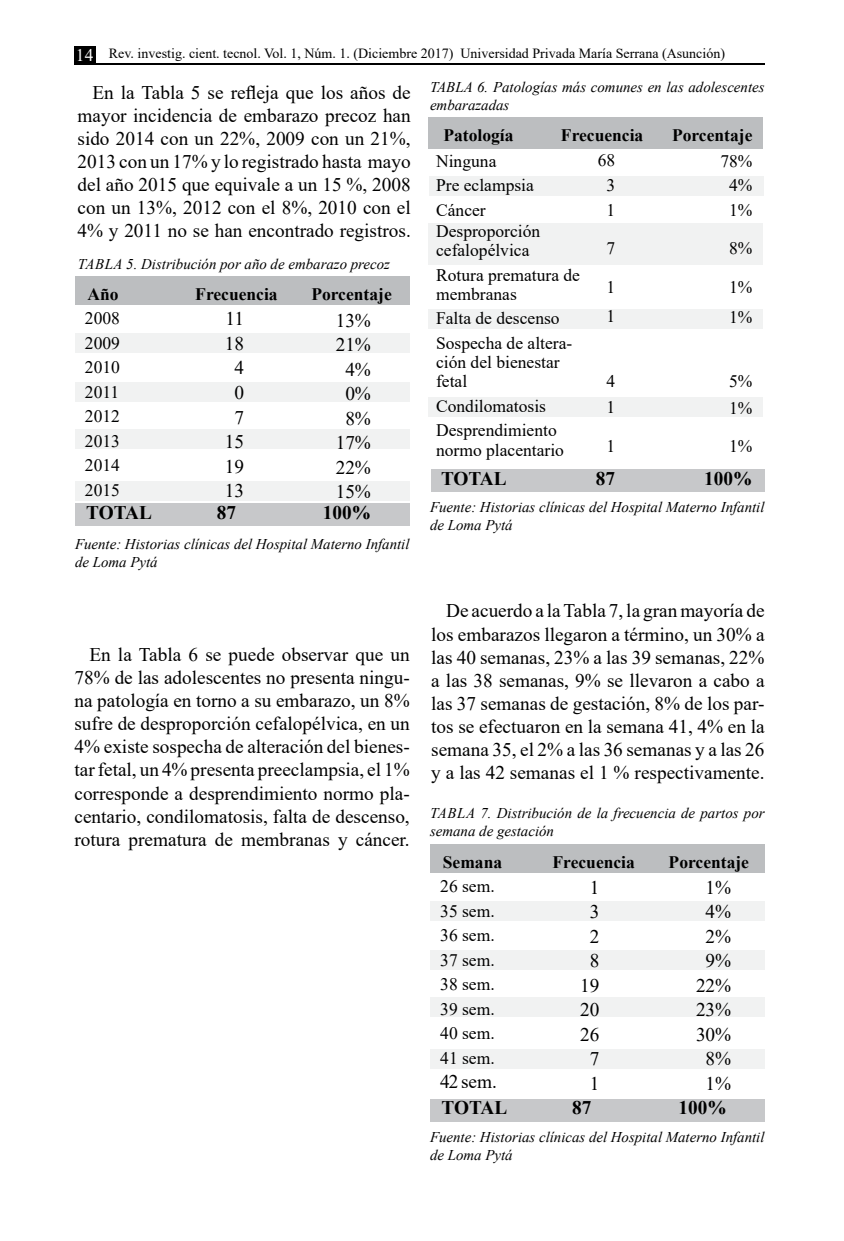
<style>
.page{position:relative;width:844px;height:1241px;background:#fff}
.page>*{position:absolute;margin:0;border:0;box-sizing:border-box;transform-origin:0 0}
.t1{font:19.25px/24.5px "Times New Roman";color:#000;text-align:center}
.t2{font:700 19.25px "Times New Roman";color:#000}
.t3{font:17.5px/24.5px "Times New Roman";color:#000}
.t4{font:700 17.5px "Times New Roman";color:#000}
.t5{font:italic 14.88px/17.8px "Times New Roman";color:#000}
.t6{font:14px "Times New Roman";color:#000}
.s1{font-size:17.5px;color:#fff}
</style>
<div class="page">
<hr style="left:74px;top:63px;width:690px;height:2px;background:#000">
<div style="left:74px;top:46px;width:22px;height:18px;background:#000"></div>
<div style="left:75px;top:333px;width:334px;height:20px;background:#f1f2f2"></div>
<div style="left:430px;top:900px;width:334px;height:20px;background:#f1f2f2"></div>
<div style="left:428px;top:176px;width:335px;height:20px;background:#f1f2f2"></div>
<div style="left:428px;top:308px;width:335px;height:20px;background:#f1f2f2"></div>
<div style="left:428px;top:396px;width:334px;height:20px;background:#f1f2f2"></div>
<div style="left:428px;top:223px;width:334px;height:42px;background:#f1f2f2"></div>
<div style="left:75px;top:382px;width:334px;height:20px;background:#f1f2f2"></div>
<div style="left:430px;top:949px;width:334px;height:20px;background:#f1f2f2"></div>
<div style="left:75px;top:429px;width:334px;height:20px;background:#f1f2f2"></div>
<div style="left:430px;top:996px;width:334px;height:20px;background:#f1f2f2"></div>
<div style="left:75px;top:481px;width:334px;height:20px;background:#f1f2f2"></div>
<div style="left:430px;top:1048px;width:334px;height:20px;background:#f1f2f2"></div>
<div style="left:428px;top:117px;width:334px;height:31px;background:#bcbec0"></div>
<div style="left:75px;top:276px;width:334px;height:29px;background:#bcbec0"></div>
<div style="left:430px;top:844px;width:334px;height:28px;background:#bcbec0"></div>
<div style="left:431px;top:468px;width:333px;height:23px;background:#c7c8ca"></div>
<div style="left:75px;top:503px;width:334px;height:23px;background:#c7c8ca"></div>
<div style="left:430px;top:1098px;width:334px;height:23px;background:#c7c8ca"></div>
<p class="t6" style="left:76px;top:43px;width:650px"><span class="s1">14</span> Rev. investig. cient. tecnol. Vol. 1, Núm. 1. (Diciembre 2017) Universidad Privada María Serrana (Asunción)</p>
<p class="t1" style="left:77px;top:80px;width:335px;line-height:23.1px;text-align:justify;text-indent:15px">En la Tabla 5 se refleja que los años de mayor incidencia de embarazo precoz han sido 2014 con un 22%, 2009 con un 21%, 2013 con un 17% y lo registrado hasta mayo del año 2015 que equivale a un 15 %, 2008 con un 13%, 2012 con el 8%, 2010 con el 4% y 2011 no se han encontrado registros.</p>
<p class="t5" style="left:78px;top:255px;width:313px">TABLA 5. Distribución por año de embarazo precoz</p>
<p class="t4" style="left:87px;top:281px;width:33px">Año</p>
<p class="t4" style="left:195px;top:281px;width:84px">Frecuencia</p>
<p class="t4" style="left:311px;top:281px;width:82px">Porcentaje</p>
<p class="t3" style="left:85px;top:305px;width:36px;text-align:justify">2008<br>2009<br>2010<br>2011<br>2012<br>2013<br>2014<br>2015</p>
<p class="t1" style="left:225px;top:306px;width:21px">11<br>18<br>4<br>0<br>7<br>15<br>19<br>13</p>
<p class="t1" style="left:335px;top:307px;width:37px">13%<br>21%<br>4%<br>0%<br>8%<br>17%<br>22%<br>15%</p>
<p class="t2" style="left:86px;top:498px;width:67px">TOTAL</p>
<p class="t2" style="left:217px;top:498px;width:21px">87</p>
<p class="t2" style="left:323px;top:498px;width:50px">100%</p>
<p class="t5" style="left:75px;top:534px;width:336px">Fuente: Historias clínicas del Hospital Materno Infantil de Loma Pytá</p>
<p class="t1" style="left:74px;top:642px;width:337px;line-height:23.1px;text-align:justify;text-indent:15px">En la Tabla 6 se puede observar que un 78% de las adolescentes no presenta ningu&shy;na patología en torno a su embarazo, un 8% sufre de desproporción cefalopélvica, en un 4% existe sospecha de alteración del bienes&shy;tar fetal, un 4% presenta preeclampsia, el 1% corresponde a desprendimiento normo pla&shy;centario, condilomatosis, falta de descenso, rotura prematura de membranas y cáncer.</p>
<p class="t5" style="left:430px;top:78px;width:336px">TABLA 6. Patologías más comunes en las adolescentes embarazadas</p>
<p class="t4" style="left:443px;top:122px;width:71px">Patología</p>
<p class="t4" style="left:561px;top:122px;width:84px">Frecuencia</p>
<p class="t4" style="left:672px;top:122px;width:82px">Porcentaje</p>
<p class="t3" style="left:436px;top:148px;width:99px">Ninguna<br>Pre eclampsia<br>Cáncer</p>
<p class="t3" style="left:436px;top:221px;width:106px;line-height:19.2px">Desproporción cefalopélvica</p>
<p class="t3" style="left:436px;top:264px;width:145px;line-height:19.2px">Rotura prematura de membranas</p>
<p class="t3" style="left:436px;top:305px;width:138px">Falta de descenso<br>Sospecha de altera-</p>
<p class="t3" style="left:436px;top:352px;width:125px;line-height:19.2px">ción del bienestar fetal</p>
<p class="t3" style="left:436px;top:393px;width:122px">Condilomatosis<br>Desprendimiento</p>
<p class="t3" style="left:436px;top:437px;width:129px">normo placentario</p>
<p class="t3" style="left:597px;top:148px;width:19px;text-align:center">68<br>3<br>1</p>
<p class="t3" style="left:606px;top:235px;width:10px">7</p>
<p class="t3" style="left:606px;top:271px;width:10px;line-height:29.8px">1<br>1</p>
<p class="t3" style="left:606px;top:367px;width:10px;line-height:26.2px">4<br>1</p>
<p class="t3" style="left:606px;top:433px;width:10px">1</p>
<p class="t3" style="left:720px;top:148px;width:34px;text-align:center">78%<br>4%<br>1%</p>
<p class="t3" style="left:729px;top:235px;width:25px">8%</p>
<p class="t3" style="left:729px;top:271px;width:25px;line-height:29.8px">1%<br>1%</p>
<p class="t3" style="left:729px;top:368px;width:25px;line-height:26.2px">5%<br>1%</p>
<p class="t3" style="left:729px;top:433px;width:25px">1%</p>
<p class="t2" style="left:441px;top:464px;width:67px">TOTAL</p>
<p class="t2" style="left:595px;top:464px;width:21px">87</p>
<p class="t2" style="left:704px;top:464px;width:50px">100%</p>
<p class="t5" style="left:430px;top:497px;width:336px">Fuente: Historias clínicas del Hospital Materno Infantil de Loma Pytá</p>
<p class="t1" style="left:431px;top:598px;width:335px;line-height:23.1px;text-align:justify;text-indent:15px">De acuerdo a la Tabla 7, la gran mayoría de los embarazos llegaron a término, un 30% a las 40 semanas, 23% a las 39 semanas, 22% a las 38 semanas, 9% se llevaron a cabo a las 37 semanas de gestación, 8% de los par&shy;tos se efectuaron en la semana 41, 4% en la semana 35, el 2% a las 36 semanas y a las 26 y a las 42 semanas el 1 % respectivamente.</p>
<p class="t5" style="left:430px;top:803px;width:336px">TABLA 7. Distribución de la frecuencia de partos por semana de gestación</p>
<p class="t4" style="left:442px;top:849px;width:61px">Semana</p>
<p class="t4" style="left:552px;top:849px;width:84px">Frecuencia</p>
<p class="t4" style="left:668px;top:849px;width:82px">Porcentaje</p>
<p class="t3" style="left:440px;top:873px;width:56px;text-align:justify">26 sem.<br>35 sem.<br>36 sem.<br>37 sem.<br>38 sem.<br>39 sem.<br>40 sem.<br>41 sem.</p>
<p class="t1" style="left:440px;top:1068px;width:58px">42 sem.</p>
<p class="t1" style="left:580px;top:874px;width:21px">1<br>3<br>2<br>8<br>19<br>20<br>26<br>7<br>1</p>
<p class="t1" style="left:695px;top:874px;width:37px">1%<br>4%<br>2%<br>9%<br>22%<br>23%<br>30%<br>8%<br>1%</p>
<p class="t2" style="left:441px;top:1093px;width:67px">TOTAL</p>
<p class="t2" style="left:572px;top:1093px;width:21px">87</p>
<p class="t2" style="left:678px;top:1093px;width:50px">100%</p>
<p class="t5" style="left:430px;top:1127px;width:336px">Fuente: Historias clínicas del Hospital Materno Infantil de Loma Pytá</p>
</div>
